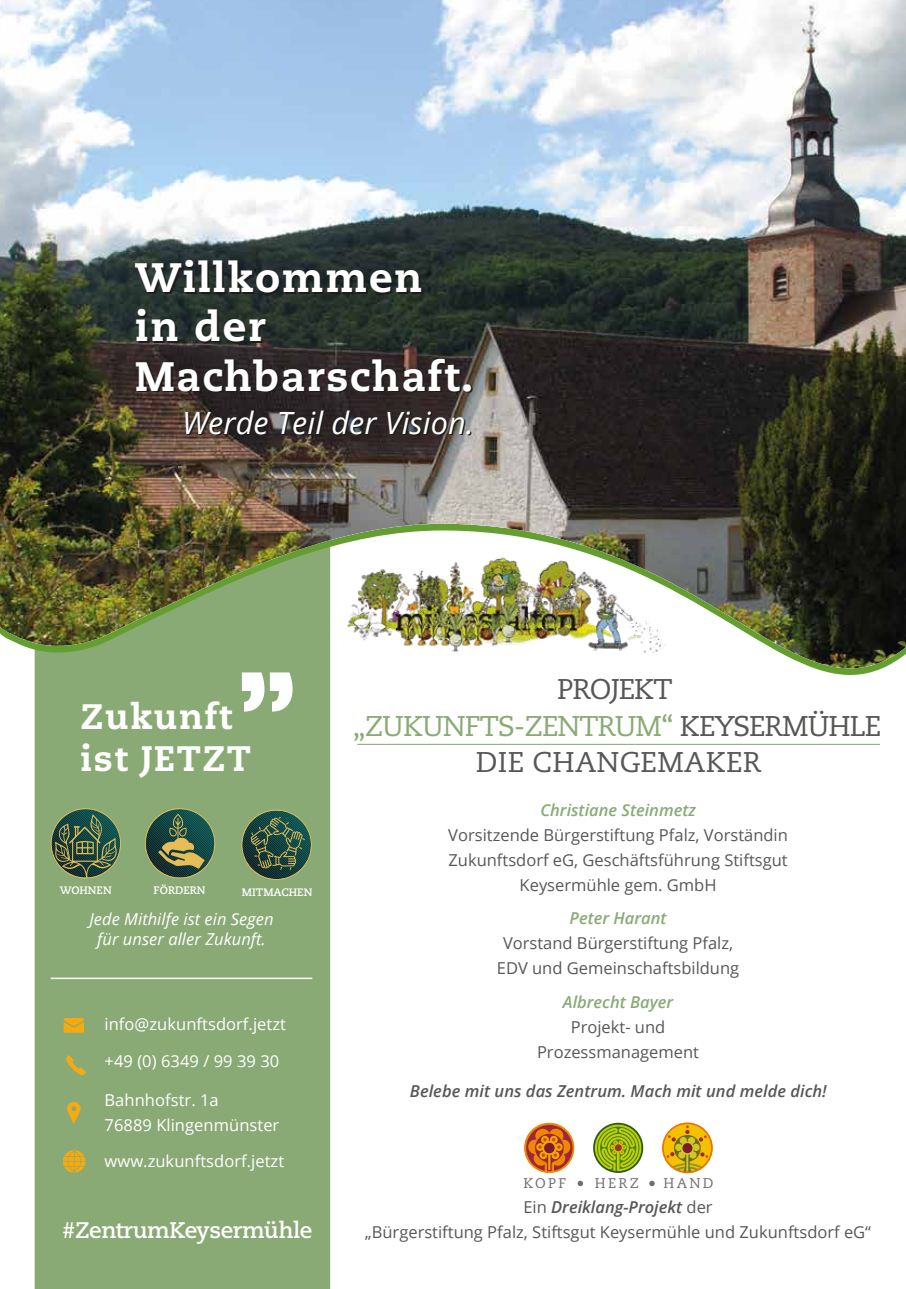
<style>
.page{position:relative;width:906px;height:1289px;background:#fff}
.page>*{position:absolute;margin:0;border:0;box-sizing:border-box;transform-origin:0 0}
.t1{font:800 41.1px/49.2px "Caecilia LT Pro 85";letter-spacing:.045em;color:#fff}
.t2{font:800 35.4px/42.5px "Caecilia LT Pro 85";letter-spacing:.045em;color:#fff}
.t3{font:italic 30.6px "Open Sans";letter-spacing:.005em;color:#fff}
.t4{font:28.5px "Caecilia LT Pro 55 Roman";letter-spacing:-.035em;color:#89aa75}
.t5{font:28.5px "Caecilia LT Pro 55 Roman";letter-spacing:.01em;color:#575756}
.t6{font:28.5px "Caecilia LT Pro 55 Roman";letter-spacing:-.035em;color:#575756}
.t7{font:700 22.5px "Caecilia LT Pro 75";letter-spacing:-.015em;color:#fff}
.t8{font:16.5px/25px "Open Sans";color:#575756;text-align:center}
.t9{font:16.5px/25px "Open Sans";letter-spacing:.005em;color:#fff}
.t10{font:italic 16.5px/19.6px "Open Sans";letter-spacing:.005em;color:#fff;text-align:center}
.t11{font:italic 600 16.5px "Open Sans";letter-spacing:.005em;color:#575756}
.t12{font:italic 600 16.5px "Open Sans";color:#89aa75}
.t13{font:13.95px "Caecilia LT Pro 55 Roman";letter-spacing:.165em;color:#706f6f}
.t14{font:700 10.8px "Caecilia LT Pro 75";color:#fff}
.s1{color:#575756}
.s2{font-weight:600;font-style:italic}
</style>
<div class="page">
<div style="left:35px;top:675px;width:295px;height:613px;background:#89aa75"></div>
<img style="left:0;top:0;width:906px;height:669px">
<svg style="left:742px;top:0;width:164px;height:94px"></svg>
<svg style="left:64px;top:1017px;width:20px;height:15px"></svg>
<svg style="left:67px;top:1101px;width:14px;height:22px"></svg>
<svg style="left:63px;top:1149px;width:22px;height:23px"></svg>
<svg style="left:65px;top:1055px;width:21px;height:20px"></svg>
<hr style="left:51px;top:977px;width:261px;height:2px;background:#fff">
<hr style="left:357px;top:743px;width:523px;height:2px;background:#89aa75">
<svg style="left:242px;top:672px;width:51px;height:39px"></svg>
<svg style="left:51px;top:807px;width:70px;height:71px;background:#547050"></svg>
<svg style="left:145px;top:806px;width:70px;height:72px;background:#577251"></svg>
<svg style="left:241px;top:808px;width:71px;height:72px;background:#4b6b50"></svg>
<svg style="left:577px;top:1180px;width:6px;height:6px"></svg>
<svg style="left:649px;top:1180px;width:5px;height:6px"></svg>
<svg style="left:524px;top:1123px;width:50px;height:49px"></svg>
<svg style="left:526px;top:1124px;width:46px;height:49px;background:#d3793b"></svg>
<svg style="left:593px;top:1122px;width:50px;height:50px"></svg>
<svg style="left:662px;top:1122px;width:50px;height:51px"></svg>
<img style="left:330px;top:546px;width:343px;height:106px">
<h1 class="t1" style="left:135px;top:252px;width:339px">Willkommen in der<br>Machbarschaft.</h1>
<h3 class="t3" style="left:182px;top:401px;width:293px">Werde Teil der Vision.</h3>
<h2 class="t2" style="left:81px;top:694px;width:172px">Zukunft ist JETZT</h2>
<p class="t14" style="left:60px;top:883px;width:53px">WOHNEN</p>
<p class="t14" style="left:154px;top:883px;width:53px">FÖRDERN</p>
<p class="t14" style="left:242px;top:884px;width:72px">MITMACHEN</p>
<p class="t10" style="left:89px;top:909px;width:185px">Jede Mithilfe ist ein Segen für unser aller Zukunft.</p>
<p class="t9" style="left:105px;top:1010px;width:183px">info@zukunftsdorf.jetzt</p>
<p class="t9" style="left:105px;top:1048px;width:176px">+49 (0) 6349 / 99 39 30</p>
<p class="t9" style="left:105px;top:1087px;width:176px">Bahnhofstr. 1a<br>76889 Klingenmünster</p>
<p class="t9" style="left:105px;top:1148px;width:181px">www.zukunftsdorf.jetzt</p>
<h3 class="t7" style="left:62px;top:1214px;width:252px">#ZentrumKeysermühle</h3>
<h3 class="t6" style="left:557px;top:669px;width:117px">PROJEKT</h3>
<h3 class="t4" style="left:353px;top:706px;width:530px">„ZUKUNFTS-ZENTRUM“ <span class="s1">KEYSERMÜHLE</span></h3>
<h3 class="t5" style="left:476px;top:743px;width:287px">DIE CHANGEMAKER</h3>
<p class="t12" style="left:540px;top:798px;width:157px">Christiane Steinmetz</p>
<p class="t8" style="left:448px;top:822px;width:341px">Vorsitzende Bürgerstiftung Pfalz, Vorständin<br>Zukunftsdorf eG, Geschäftsführung Stiftsgut<br>Keysermühle gem. GmbH</p>
<p class="t12" style="left:569px;top:906px;width:98px">Peter Harant</p>
<p class="t8" style="left:497px;top:930px;width:244px">Vorstand Bürgerstiftung Pfalz,<br>EDV und Gemeinschaftsbildung</p>
<p class="t12" style="left:563px;top:990px;width:112px">Albrecht Bayer</p>
<p class="t8" style="left:537px;top:1013px;width:164px">Projekt- und<br>Prozessmanagement</p>
<p class="t11" style="left:410px;top:1080px;width:418px">Belebe mit uns das Zentrum. Mach mit und melde dich!</p>
<p class="t13" style="left:523px;top:1174px;width:44px">KOPF</p>
<p class="t13" style="left:595px;top:1174px;width:45px">HERZ</p>
<p class="t13" style="left:663px;top:1174px;width:51px">HAND</p>
<p class="t8" style="left:365px;top:1193px;width:507px">Ein <span class="s2">Dreiklang-Projekt</span> der<br>„Bürgerstiftung Pfalz, Stiftsgut Keysermühle und Zukunftsdorf eG“</p>
</div>
